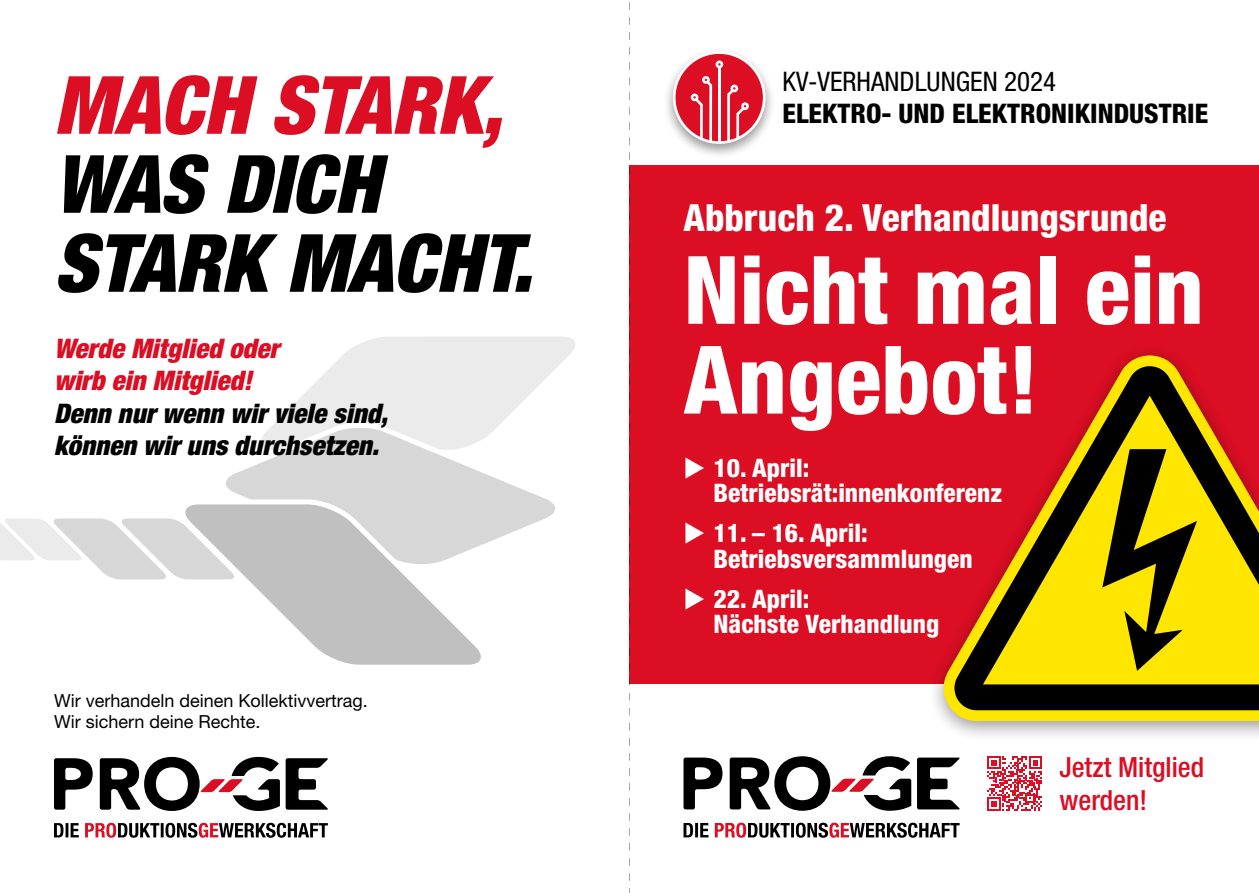
<style>
.page{position:relative;width:1259px;height:893px;background:#fff}
.page>*{position:absolute;margin:0;border:0;box-sizing:border-box;transform-origin:0 0}
.t1{font:800 condensed 94.5px/89.8px "Helvetica Neue LT Std";color:#fff}
.t2{font:italic 900 condensed 80.4px/79.1px "Helvetica Neue LT Std";color:#000}
.t3{font:italic 900 condensed 80.4px "Helvetica Neue LT Std";color:#db0e23}
.t4{font:800 condensed 37.5px "Helvetica Neue LT Std";color:#fff}
.t5{font:500 condensed 27.75px/33.5px "Helvetica Neue LT Std";color:#db0e23}
.t6{font:italic 900 condensed 27px/32.4px "Helvetica Neue LT Std";color:#000}
.t7{font:italic 900 condensed 27px/32.4px "Helvetica Neue LT Std";color:#db0e23}
.t8{font:800 condensed 27px "Helvetica Neue LT Std";color:#000}
.t9{font:condensed 27px "Helvetica Neue LT Std";color:#000}
.t10{font:800 condensed 25.5px/25.3px "Helvetica Neue LT Std";color:#fff}
.t11{font:18px/21.6px "Helvetica Neue LT Std";color:#000}
</style>
<div class="page">
<svg style="left:683px;top:756px;width:277px;height:82px"></svg>
<svg style="left:54px;top:757px;width:274px;height:81px"></svg>
<svg style="left:0;top:518px;width:184px;height:61px"></svg>
<svg style="left:272px;top:337px;width:303px;height:89px"></svg>
<svg style="left:184px;top:504px;width:297px;height:161px;fill:#c0c0c0"></svg>
<svg style="left:224px;top:426px;width:331px;height:139px;fill:#d7d7d7"></svg>
<div style="left:629px;top:165px;width:630px;height:519px;background:#db0e23"></div>
<div style="left:927px;top:343px;width:332px;height:399px;background:#000;opacity:.4"></div>
<svg style="left:942px;top:355px;width:317px;height:366px"></svg>
<svg style="left:953px;top:366px;width:306px;height:344px"></svg>
<svg style="left:1102px;top:449px;width:95px;height:222px;background:#9b8c00"></svg>
<div style="left:663px;top:47px;width:112px;height:112px;background:#000;opacity:.4"></div>
<svg style="left:673px;top:51px;width:92px;height:93px"></svg>
<svg style="left:987px;top:756px;width:55px;height:55px"></svg>
<svg style="left:629px;top:2px;width:1px;height:891px"></svg>
<h2 class="t3" style="left:54px;top:57px;width:450px">MACH STARK,</h2>
<h2 class="t2" style="left:54px;top:146px;width:480px">WAS DICH<br>STARK MACHT.</h2>
<p class="t7" style="left:54px;top:332px;width:227px">Werde Mitglied oder wirb ein Mitglied!</p>
<p class="t6" style="left:54px;top:397px;width:335px">Denn nur wenn wir viele sind, können wir uns durchsetzen.</p>
<p class="t11" style="left:54px;top:689px;width:315px">Wir verhandeln deinen Kollektivvertrag.<br>Wir sichern deine Rechte.</p>
<p class="t9" style="left:782px;top:66px;width:275px">KV-VERHANDLUNGEN 2024</p>
<p class="t8" style="left:782px;top:97px;width:427px">ELEKTRO- UND ELEKTRONIKINDUSTRIE</p>
<h3 class="t4" style="left:683px;top:194px;width:484px">Abbruch 2. Verhandlungsrunde</h3>
<h1 class="t1" style="left:683px;top:244px;width:522px">Nicht mal ein<br>Angebot!</h1>
<p class="t10" style="left:713px;top:454px;width:290px">10. April:<br>Betriebsrät:innenkonferenz</p>
<p class="t10" style="left:713px;top:520px;width:261px">11. – 16. April:<br>Betriebsversammlungen</p>
<p class="t10" style="left:713px;top:586px;width:227px">22. April:<br>Nächste Verhandlung</p>
<p class="t5" style="left:1059px;top:750px;width:146px">Jetzt Mitglied werden!</p>
</div>
